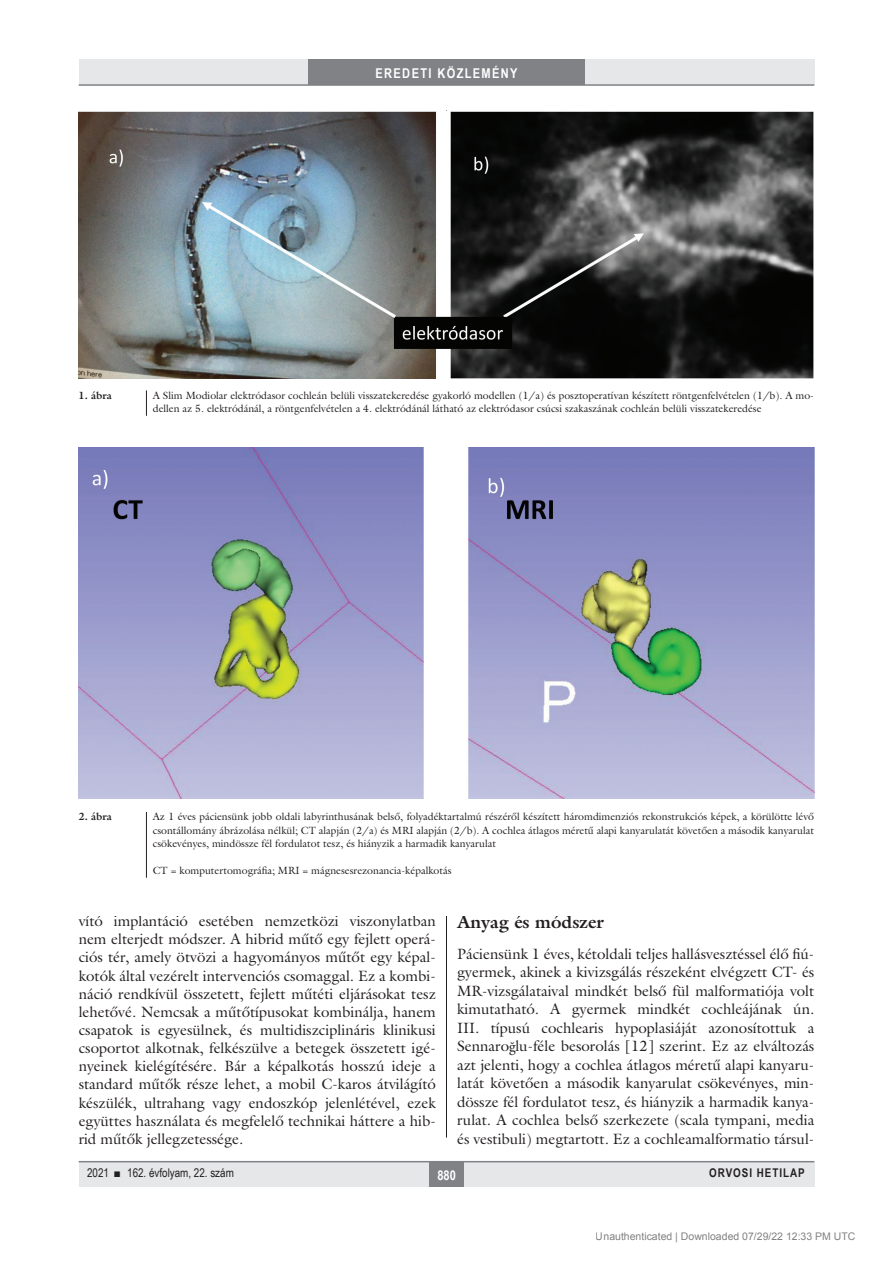
<style>
.page{position:relative;width:893px;height:1263px;background:#fff}
.page>*{position:absolute;margin:0;border:0;box-sizing:border-box;transform-origin:0 0}
.alcimbold{font:700 18px "Galliard Reg";color:#231f20}
.Body_Text{font:15px/18.1px "Galliard Reg";color:#231f20;text-align:justify}
.Body_tompa{font:15px/18.5px "Galliard Reg";color:#231f20;text-align:justify}
.rovatcim_jo{font:700 13.5px "Arial Narrow";letter-spacing:.1em;color:#fff}
.oldalszam{font:700 13.5px "Arial Narrow";color:#fff}
.pagina{font:12px "Arial Narrow";color:#231f20}
.pagina-2{font:700 12px "Arial Narrow";letter-spacing:.08em;color:#231f20}
.kepalairas2{font:10.5px/13.5px "Galliard Reg";color:#231f20}
.t1{font:10.5px "Arial";color:rgb(0 0 0/.5)}
.kepalairas1{font:700 10.5px "Galliard Reg";color:#231f20}
.s1{font-family:"Garamond Premr Pro"}
</style>
<div class="page">
<div style="left:79px;top:1161px;width:735px;height:25px;background:#e6e7e9"></div>
<hr style="left:79px;top:1161px;width:735px;height:1px;background:#808285">
<div style="left:430px;top:1161px;width:34px;height:25px;background:#808285"></div>
<div style="left:79px;top:60px;width:735px;height:25px;background:#e6e7e9"></div>
<div style="left:308px;top:60px;width:277px;height:25px;background:#808285"></div>
<hr style="left:79px;top:84px;width:735px;height:2px;background:#808285">
<hr style="left:446px;top:111px;width:1px;height:1026px;background:#231f20">
<div style="left:78px;top:111px;width:736px;height:279px;background:#fff"></div>
<img style="left:78px;top:111px;width:736px;height:267px">
<div style="left:78px;top:390px;width:736px;height:61px;background:#fff"></div>
<svg style="left:146px;top:390px;width:1px;height:26px"></svg>
<div style="left:78px;top:812px;width:736px;height:103px;background:#fff"></div>
<hr style="left:146px;top:812px;width:1px;height:66px;background:#231f20">
<div style="left:78px;top:448px;width:736px;height:364px;background:#fff"></div>
<img style="left:78px;top:448px;width:736px;height:350px">
<p class="rovatcim_jo" style="left:375px;top:63px;width:144px">EREDETI KÖZLEMÉNY</p>
<p class="kepalairas1" style="left:78px;top:388px;width:35px">1. ábra</p>
<p class="kepalairas2" style="left:153px;top:388px;width:663px">A Slim Modiolar elektródasor cochleán belüli visszatekeredése gyakorló modellen (1/a) és posztoperatívan készített röntgenfelvételen (1/b). A mo&shy;dellen az 5. elektródánál, a röntgenfelvételen a 4. elektródánál látható az elektródasor csúcsi szakaszának cochleán belüli visszatekeredése</p>
<p class="kepalairas1" style="left:78px;top:810px;width:35px">2. ábra</p>
<p class="kepalairas2" style="left:153px;top:810px;width:663px;text-align:justify">Az 1 éves páciensünk jobb oldali labyrinthusának belső, folyadéktartalmú részéről készített háromdimenziós rekonstrukciós képek, a körülötte lévő csontállomány ábrázolása nélkül; CT alapján (2/a) és MRI alapján (2/b). A cochlea átlagos méretű alapi kanyarulatát követően a második kanyarulat csökevényes, mindössze fél fordulatot tesz, és hiányzik a harmadik kanyarulat</p>
<p class="kepalairas2" style="left:153px;top:864px;width:300px">CT = komputertomográfia; MRI = mágnesesrezonancia-képalkotás</p>
<p class="Body_Text" style="left:79px;top:912px;width:359px">vító implantáció esetében nemzetközi viszonylatban nem elterjedt módszer. A hibrid műtő egy fejlett operá&shy;ciós tér, amely ötvözi a hagyományos műtőt egy képal&shy;kotók által vezérelt intervenciós csomaggal. Ez a kombi&shy;náció rendkívül összetett, fejlett műtéti eljárásokat tesz lehetővé. Nemcsak a műtőtípusokat kombinálja, hanem csapatok is egyesülnek, és multidiszciplináris klinikusi csoportot alkotnak, felkészülve a betegek összetett igé&shy;nyeinek kielégítésére. Bár a képalkotás hosszú ideje a standard műtők része lehet, a mobil C-karos átvilágító készülék, ultrahang vagy endoszkóp jelenlétével, ezek együttes használata és megfelelő technikai háttere a hib&shy;rid műtők jellegzetessége.</p>
<p class="alcimbold" style="left:457px;top:910px;width:148px">Anyag és módszer</p>
<p class="Body_tompa" style="left:457px;top:944px;width:359px">Páciensünk 1 éves, kétoldali teljes hallásvesztéssel élő fiú&shy;gyermek, akinek a kivizsgálás részeként elvégzett CT- és MR-vizsgálataival mindkét belső fül malformatiója volt kimutatható. A gyermek mindkét cochleájának ún.<br>III. típusú cochlearis hypoplasiáját azonosítottuk a Sennaro<span class="s1">ğ</span>lu-féle besorolás [12] szerint. Ez az elváltozás azt jelenti, hogy a cochlea átlagos méretű alapi kanyaru&shy;latát követően a második kanyarulat csökevényes, min&shy;dössze fél fordulatot tesz, és hiányzik a harmadik kanya&shy;rulat. A cochlea belső szerkezete (scala tympani, media és vestibuli) megtartott. Ez a cochleamalformatio társul-</p>
<p class="pagina" style="left:87px;top:1164px;width:148px">2021 ■ 162. évfolyam, 22. szám</p>
<p class="oldalszam" style="left:437px;top:1165px;width:20px">880</p>
<p class="pagina-2" style="left:709px;top:1164px;width:97px">ORVOSI HETILAP</p>
<p class="t1" style="left:596px;top:1231px;width:261px">Unauthenticated | Downloaded 07/29/22 12:33 PM UTC</p>
</div>
